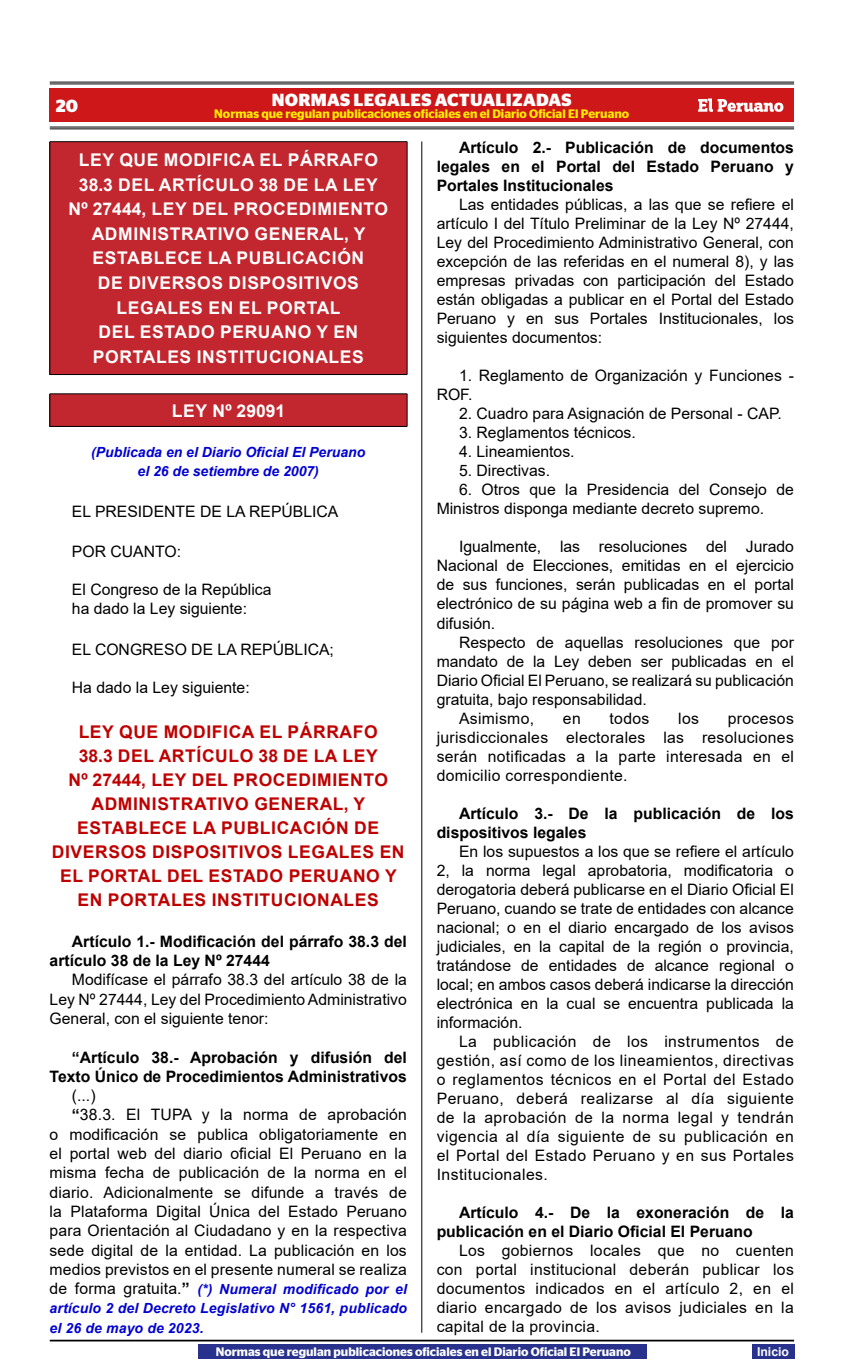
<style>
.page{position:relative;width:856px;height:1365px;background:#fff}
.page>*{position:absolute;margin:0;border:0;box-sizing:border-box;transform-origin:0 0}
.t1{font:700 17.5px/24.5px "Arial";letter-spacing:.035em;color:#fff;text-align:center}
.t2{font:700 17.5px/24px "Arial";letter-spacing:.035em;color:#be0000;text-align:center}
.t3{font:700 17.5px "Stag Sans";letter-spacing:.02em;color:#fff}
.t4{font:700 17.5px "Arial";color:#fff}
.t5{font:15.75px/19.1px "Arial";color:#000;text-align:justify}
.t6{font:700 15.75px/19.1px "Arial";color:#000}
.t7{font:15.75px "Arial";letter-spacing:.02em;color:#000}
.t8{font:italic 700 14px/19.2px "Arial";color:#0000d2;text-align:center}
.t9{font:600 12.25px "Stag Sans";color:#ffed00}
.t10{font:600 12.25px "Stag Sans";color:#fff}
.t11{font:700 12.25px "Arial";color:#fff}
.s1{font-weight:700}
.s2{font-weight:400;font-style:normal;font-size:15.75px;color:#000}
.s3{font-style:normal;font-size:15.75px;color:#000}
</style>
<div class="page">
<hr style="left:50px;top:1339px;width:744px;height:2px;background:#000">
<div style="left:50px;top:88px;width:744px;height:34px;background:#cd1719"></div>
<hr style="left:50px;top:82px;width:744px;height:1px;background:#000">
<hr style="left:50px;top:84px;width:744px;height:1px;background:#000">
<hr style="left:50px;top:127px;width:744px;height:1px;background:#000">
<hr style="left:50px;top:128px;width:744px;height:1px;background:#000">
<svg style="left:698px;top:98px;width:85px;height:14px"></svg>
<hr style="left:421px;top:141px;width:1px;height:1191px;background:#000">
<div style="left:752px;top:1343px;width:42px;height:15px;background:#28328c"></div>
<div style="left:198px;top:1343px;width:448px;height:15px;background:#28328c"></div>
<div style="left:50px;top:142px;width:357px;height:232px;background:#c2262e"></div>
<hr style="left:50px;top:141px;width:357px;height:1px;background:#000">
<hr style="left:50px;top:142px;width:1px;height:232px;background:#000">
<hr style="left:407px;top:142px;width:1px;height:232px;background:#000">
<hr style="left:50px;top:374px;width:357px;height:1px;background:#000">
<div style="left:50px;top:394px;width:357px;height:32px;background:#c2262e"></div>
<hr style="left:50px;top:393px;width:357px;height:1px;background:#000">
<hr style="left:50px;top:394px;width:1px;height:32px;background:#000">
<hr style="left:407px;top:394px;width:1px;height:32px;background:#000">
<hr style="left:50px;top:426px;width:357px;height:1px;background:#000">
<p class="t3" style="left:56px;top:96px;width:24px">20</p>
<p class="t3" style="left:272px;top:90px;width:301px">NORMAS LEGALES ACTUALIZADAS</p>
<p class="t9" style="left:214px;top:107px;width:416px">Normas que regulan publicaciones oficiales en el Diario Oficial El Peruano</p>
<p class="t1" style="left:69px;top:148px;width:321px">LEY QUE MODIFICA EL PÁRRAFO<br>38.3 DEL ARTÍCULO 38 DE LA LEY<br>Nº 27444, LEY DEL PROCEDIMIENTO<br>ADMINISTRATIVO GENERAL, Y<br>ESTABLECE LA PUBLICACIÓN<br>DE DIVERSOS DISPOSITIVOS<br>LEGALES EN EL PORTAL<br>DEL ESTADO PERUANO Y EN<br>PORTALES INSTITUCIONALES</p>
<p class="t4" style="left:172px;top:398px;width:115px">LEY Nº 29091</p>
<p class="t8" style="left:91px;top:443px;width:275px">(Publicada en el Diario Oficial El Peruano el 26 de setiembre de 2007)</p>
<p class="t5" style="left:72px;top:501px;width:268px">EL PRESIDENTE DE LA REPÚBLICA</p>
<p class="t5" style="left:72px;top:542px;width:111px">POR CUANTO:</p>
<p class="t5" style="left:72px;top:580px;width:201px">El Congreso de la República ha dado la Ley siguiente:</p>
<p class="t5" style="left:72px;top:639px;width:263px">EL CONGRESO DE LA REPÚBLICA;</p>
<p class="t5" style="left:72px;top:677px;width:179px">Ha dado la Ley siguiente:</p>
<p class="t2" style="left:52px;top:720px;width:354px">LEY QUE MODIFICA EL PÁRRAFO<br>38.3 DEL ARTÍCULO 38 DE LA LEY<br>Nº 27444, LEY DEL PROCEDIMIENTO<br>ADMINISTRATIVO GENERAL, Y<br>ESTABLECE LA PUBLICACIÓN DE<br>DIVERSOS DISPOSITIVOS LEGALES EN<br>EL PORTAL DEL ESTADO PERUANO Y<br>EN PORTALES INSTITUCIONALES</p>
<p class="t6" style="left:50px;top:931px;width:359px;text-indent:22px">Artículo 1.- Modificación del párrafo 38.3 del artículo 38 de la Ley Nº 27444</p>
<p class="t5" style="left:50px;top:970px;width:359px;text-indent:22px">Modifícase el párrafo 38.3 del artículo 38 de la Ley Nº 27444, Ley del Procedimiento Administrativo General, con el siguiente tenor:</p>
<p class="t6" style="left:50px;top:1047px;width:359px;text-align:right">“Artículo 38.- Aprobación y difusión del<br>Texto Único de Procedimientos Administrativos</p>
<p class="t5" style="left:72px;top:1085px;width:25px">(...)</p>
<p class="t5" style="left:72px;top:1105px;width:336px"><span class="s1">“</span>38.3. El TUPA y la norma de aprobación</p>
<p class="t5" style="left:50px;top:1124px;width:359px">o modificación se publica obligatoriamente en</p>
<p class="t5" style="left:50px;top:1143px;width:359px">el portal web del diario oficial El Peruano en la</p>
<p class="t5" style="left:50px;top:1162px;width:359px">misma fecha de publicación de la norma en el</p>
<p class="t5" style="left:50px;top:1182px;width:359px">diario. Adicionalmente se difunde a través de</p>
<p class="t5" style="left:50px;top:1201px;width:359px">la Plataforma Digital Única del Estado Peruano</p>
<p class="t5" style="left:50px;top:1220px;width:359px">para Orientación al Ciudadano y en la respectiva</p>
<p class="t5" style="left:50px;top:1240px;width:359px">sede digital de la entidad. La publicación en los</p>
<p class="t5" style="left:50px;top:1259px;width:359px">medios previstos en el presente numeral se realiza</p>
<p class="t8" style="left:50px;top:1279px;width:359px;text-align:justify"><span class="s2">de forma gratuita.</span><span class="s3">”</span> (*) Numeral modificado por el artículo 2 del Decreto Legislativo N° 1561, publicado el 26 de mayo de 2023.</p>
<p class="t6" style="left:437px;top:138px;width:359px;text-align:justify;text-indent:22px">Artículo 2.- Publicación de documentos legales en el Portal del Estado Peruano y Portales Institucionales</p>
<p class="t5" style="left:437px;top:195px;width:359px;text-indent:22px">Las entidades públicas, a las que se refiere el artículo I del Título Preliminar de la Ley Nº 27444, Ley del Procedimiento Administrativo General, con excepción de las referidas en el numeral 8), y las empresas privadas con participación del Estado están obligadas a publicar en el Portal del Estado Peruano y en sus Portales Institucionales, los siguientes documentos:</p>
<p class="t5" style="left:437px;top:366px;width:359px;text-indent:22px">1. Reglamento de Organización y Funciones -<br>ROF.</p>
<p class="t5" style="left:459px;top:404px;width:324px">2. Cuadro para Asignación de Personal - CAP.</p>
<p class="t5" style="left:459px;top:423px;width:178px">3. Reglamentos técnicos.</p>
<p class="t5" style="left:459px;top:442px;width:117px">4. Lineamientos.</p>
<p class="t5" style="left:459px;top:461px;width:93px">5. Directivas.</p>
<p class="t5" style="left:437px;top:480px;width:359px;text-indent:22px">6. Otros que la Presidencia del Consejo de<br>Ministros disponga mediante decreto supremo.</p>
<p class="t5" style="left:437px;top:537px;width:359px;text-indent:22px">Igualmente, las resoluciones del Jurado Nacional de Elecciones, emitidas en el ejercicio de sus funciones, serán publicadas en el portal electrónico de su página web a fin de promover su difusión.</p>
<p class="t5" style="left:459px;top:632px;width:336px">Respecto de aquellas resoluciones que por</p>
<p class="t5" style="left:437px;top:651px;width:359px">mandato de la Ley deben ser publicadas en el</p>
<p class="t5" style="left:437px;top:670px;width:359px">Diario Oficial El Peruano, se realizará su publicación</p>
<p class="t5" style="left:437px;top:689px;width:212px">gratuita, bajo responsabilidad.</p>
<p class="t7" style="left:459px;top:707px;width:77px">Asimismo,</p>
<p class="t5" style="left:563px;top:708px;width:19px">en</p>
<p class="t5" style="left:609px;top:708px;width:41px">todos</p>
<p class="t5" style="left:678px;top:708px;width:22px">los</p>
<p class="t5" style="left:437px;top:708px;width:359px;text-indent:291px">procesos jurisdiccionales electorales las resoluciones serán notificadas a la parte interesada en el domicilio correspondiente.</p>
<p class="t6" style="left:437px;top:803px;width:359px;text-indent:22px">Artículo 3.- De la publicación de los dispositivos legales</p>
<p class="t5" style="left:437px;top:841px;width:359px;text-indent:22px">En los supuestos a los que se refiere el artículo 2, la norma legal aprobatoria, modificatoria o derogatoria deberá publicarse en el Diario Oficial El Peruano, cuando se trate de entidades con alcance nacional; o en el diario encargado de los avisos judiciales, en la capital de la región o provincia, tratándose de entidades de alcance regional o local; en ambos casos deberá indicarse la dirección electrónica en la cual se encuentra publicada la información.</p>
<p class="t5" style="left:437px;top:1031px;width:359px;text-indent:22px">La publicación de los instrumentos de gestión, así como de los lineamientos, directivas o reglamentos técnicos en el Portal del Estado Peruano, deberá realizarse al día siguiente de la aprobación de la norma legal y tendrán vigencia al día siguiente de su publicación en el Portal del Estado Peruano y en sus Portales Institucionales.</p>
<p class="t6" style="left:437px;top:1203px;width:359px;text-indent:22px">Artículo 4.- De la exoneración de la publicación en el Diario Oficial El Peruano</p>
<p class="t5" style="left:437px;top:1240px;width:359px;text-indent:22px">Los gobiernos locales que no cuenten con portal institucional deberán publicar los documentos indicados en el artículo 2, en el diario encargado de los avisos judiciales en la capital de la provincia.</p>
<p class="t10" style="left:216px;top:1344px;width:416px">Normas que regulan publicaciones oficiales en el Diario Oficial El Peruano</p>
<p class="t11" style="left:757px;top:1342px;width:33px">Inicio</p>
</div>
